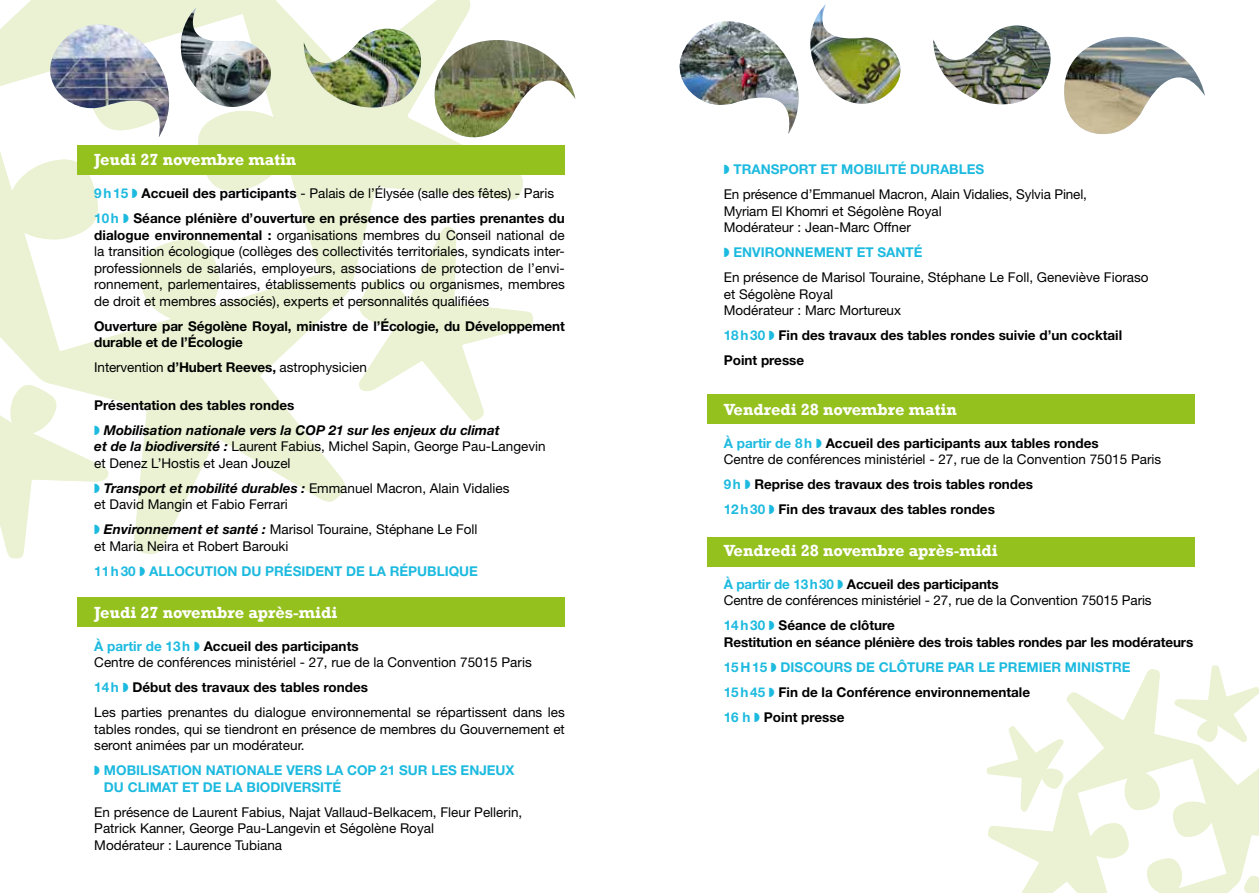
<style>
.page{position:relative;width:1259px;height:893px;background:#fff}
.page>*{position:absolute;margin:0;border:0;box-sizing:border-box;transform-origin:0 0}
.t1{font:700 16.5px "Rockwell";color:#fff}
.t2{font:13.5px/16.5px "Helvetica Neue LT Std";color:#000}
.t3{font:700 13.5px/25px "Helvetica Neue LT Std";color:#000}
.t4{font:700 13.5px/25px "Helvetica Neue LT Std";color:#1dbadf}
.t5{font:italic 700 13.5px/16.5px "Helvetica Neue LT Std";color:#000}
.s1{color:#1dbadf}
.s2{font-weight:400}
.s3{font-weight:700}
.s4{font-weight:400;font-style:normal}
.s5{font-weight:700;font-style:italic}
.s6{font-weight:700;color:#1dbadf}
.s7{color:#000}
</style>
<div class="page">
<svg style="left:523px;top:311px;width:10px;height:18px"></svg>
<svg style="left:0;top:0;width:523px;height:551px"></svg>
<svg style="left:988px;top:669px;width:271px;height:224px"></svg>
<img style="left:810px;top:4px;width:91px;height:100px">
<img style="left:679px;top:21px;width:120px;height:113px">
<img style="left:933px;top:25px;width:197px;height:80px">
<img style="left:1060px;top:37px;width:145px;height:98px">
<svg style="left:27px;top:0;width:262px;height:137px"></svg>
<img style="left:41px;top:25px;width:140px;height:112px">
<img style="left:303px;top:16px;width:220px;height:129px">
<img style="left:431px;top:40px;width:144px;height:101px">
<div style="left:77px;top:145px;width:488px;height:30px;background:#95c11f"></div>
<div style="left:77px;top:597px;width:488px;height:30px;background:#95c11f"></div>
<div style="left:707px;top:394px;width:487px;height:30px;background:#95c11f"></div>
<div style="left:707px;top:537px;width:487px;height:30px;background:#95c11f"></div>
<svg style="left:132px;top:189px;width:5px;height:9px"></svg>
<svg style="left:124px;top:214px;width:5px;height:9px"></svg>
<svg style="left:0;top:380px;width:113px;height:179px"></svg>
<p class="t1" style="left:94px;top:150px;width:203px">Jeudi 27 novembre matin</p>
<p class="t3" style="left:94px;top:181px;width:472px"><span class="s1">9h15</span> Accueil des participants <span class="s2">- Palais de l’Élysée (salle des fêtes) - Paris<br></span><span class="s1">10h</span> Séance plénière d’ouverture en présence des parties prenantes du</p>
<p class="t2" style="left:94px;top:226px;width:472px;text-align:justify"><span class="s3">dialogue environnemental :</span> organisations membres du Conseil national de la transition écologique (collèges des collectivités territoriales, syndicats inter&shy;professionnels de salariés, employeurs, associations de protection de l’envi&shy;ronnement, parlementaires, établissements publics ou organismes, membres de droit et membres associés), experts et personnalités qualifiées</p>
<p class="t3" style="left:94px;top:317px;width:472px;line-height:16.5px">Ouverture par Ségolène Royal, ministre de l’Écologie, du Développement durable et de l’Écologie</p>
<p class="t2" style="left:94px;top:359px;width:274px">Intervention <span class="s3">d’Hubert Reeves,</span> astrophysicien</p>
<p class="t3" style="left:94px;top:392px;width:201px">Présentation des tables rondes</p>
<p class="t5" style="left:94px;top:422px;width:453px;text-indent:10px">Mobilisation nationale vers la COP 21 sur les enjeux du climat<br>et de la biodiversité : <span class="s4">Laurent Fabius, Michel Sapin, George Pau-Langevin et Denez L’Hostis et Jean Jouzel</span></p>
<p class="t2" style="left:94px;top:480px;width:417px;text-indent:10px"><span class="s5">Transport et mobilité durables :</span> Emmanuel Macron, Alain Vidalies et David Mangin et Fabio Ferrari</p>
<p class="t2" style="left:94px;top:521px;width:385px;text-indent:10px"><span class="s5">Environnement et santé :</span> Marisol Touraine, Stéphane Le Foll et Maria Neira et Robert Barouki</p>
<p class="t4" style="left:94px;top:558px;width:385px">11h30 ALLOCUTION DU PRÉSIDENT DE LA RÉPUBLIQUE</p>
<p class="t1" style="left:94px;top:602px;width:244px">Jeudi 27 novembre après-midi</p>
<p class="t2" style="left:94px;top:637px;width:439px"><span class="s6">À partir de 13h</span> <span class="s3">Accueil des participants<br></span>Centre de conférences ministériel - 27, rue de la Convention 75015 Paris</p>
<p class="t2" style="left:94px;top:674px;width:472px;line-height:25px"><span class="s6">14h</span> <span class="s3">Début des travaux des tables rondes<br></span>Les parties prenantes du dialogue environnemental se répartissent dans les</p>
<p class="t2" style="left:94px;top:720px;width:472px">tables rondes, qui se tiendront en présence de membres du Gouvernement et seront animées par un modérateur.</p>
<p class="t4" style="left:104px;top:762px;width:412px;line-height:16.5px">MOBILISATION NATIONALE VERS LA COP 21 SUR LES ENJEUX<br>DU CLIMAT ET DE LA BIODIVERSITÉ</p>
<p class="t2" style="left:94px;top:803px;width:429px">En présence de Laurent Fabius, Najat Vallaud-Belkacem, Fleur Pellerin,<br>Patrick Kanner, George Pau-Langevin et Ségolène Royal<br>Modérateur : Laurence Tubiana</p>
<p class="t4" style="left:733px;top:156px;width:252px">TRANSPORT ET MOBILITÉ DURABLES</p>
<p class="t2" style="left:724px;top:186px;width:365px">En présence d’Emmanuel Macron, Alain Vidalies, Sylvia Pinel,<br>Myriam El Khomri et Ségolène Royal<br>Modérateur : Jean-Marc Offner</p>
<p class="t4" style="left:733px;top:239px;width:191px">ENVIRONNEMENT ET SANTÉ</p>
<p class="t2" style="left:724px;top:269px;width:426px">En présence de Marisol Touraine, Stéphane Le Foll, Geneviève Fioraso et Ségolène Royal<br>Modérateur : Marc Mortureux</p>
<p class="t3" style="left:724px;top:322px;width:400px"><span class="s1">18h30</span> Fin des travaux des tables rondes suivie d’un cocktail<br>Point presse</p>
<p class="t1" style="left:724px;top:399px;width:234px">Vendredi 28 novembre matin</p>
<p class="t2" style="left:724px;top:434px;width:439px"><span class="s6">À partir de 8h</span> <span class="s3">Accueil des participants aux tables rondes<br></span>Centre de conférences ministériel - 27, rue de la Convention 75015 Paris</p>
<p class="t3" style="left:724px;top:471px;width:311px"><span class="s1">9h</span> Reprise des travaux des trois tables rondes<br><span class="s1">12h30</span> Fin des travaux des tables rondes</p>
<p class="t1" style="left:724px;top:540px;width:275px">Vendredi 28 novembre après-midi</p>
<p class="t2" style="left:724px;top:575px;width:429px"><span class="s6">À partir de 13h30</span> <span class="s3">Accueil des participants<br></span>Centre de conférences ministériel - 27, rue de la Convention 75015 Paris</p>
<p class="t3" style="left:724px;top:617px;width:471px;line-height:16.5px"><span class="s1">14h30</span> Séance de clôture<br>Restitution en séance plénière des trois tables rondes par les modérateurs</p>
<p class="t4" style="left:724px;top:654px;width:408px">15H15 DISCOURS DE CLÔTURE PAR LE PREMIER MINISTRE<br>15h45 <span class="s7">Fin de la Conférence environnementale<br></span>16 h <span class="s7">Point presse</span></p>
</div>
